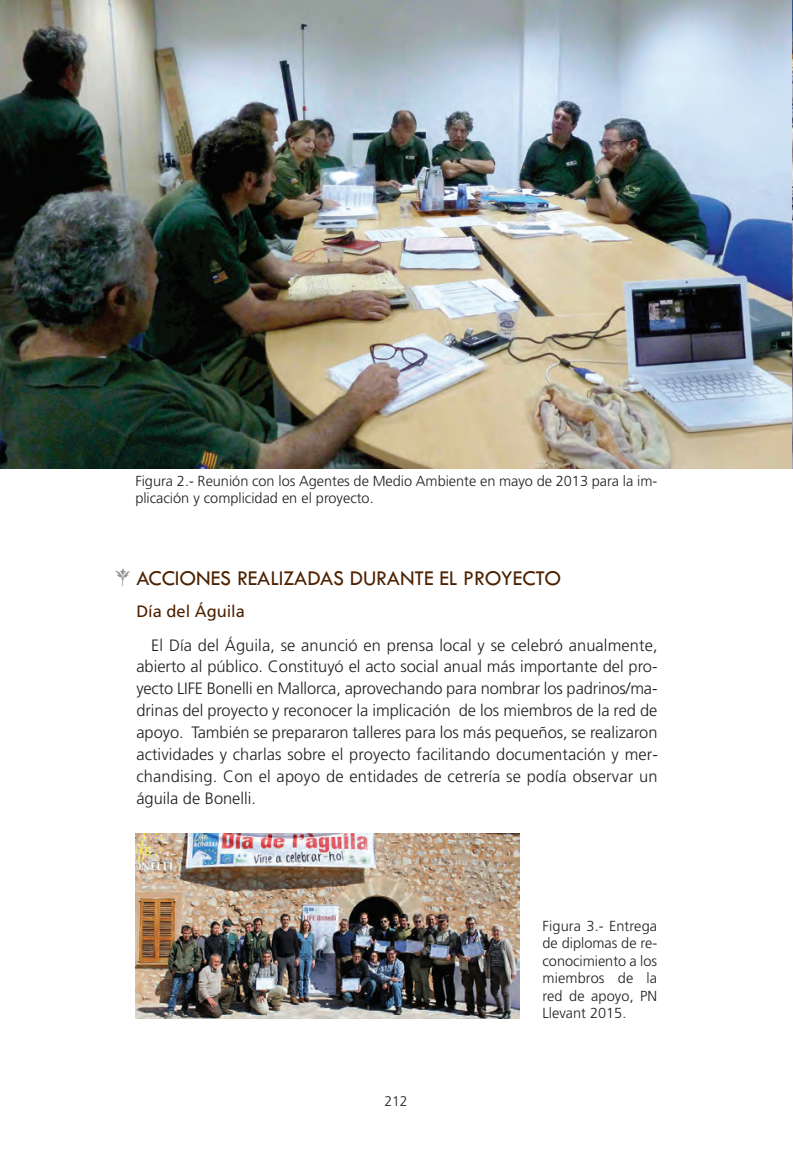
<style>
.page{position:relative;width:793px;height:1155px;background:#fff}
.page>*{position:absolute;margin:0;border:0;box-sizing:border-box;transform-origin:0 0}
.t1{font:500 40.25px "Fleurons";color:#939598}
.t2{font:21.88px "Tw Cen";letter-spacing:-.005em;color:#4d2100}
.t3{font:300 16.45px/21.9px "Frutiger";letter-spacing:.01em;color:#231f20;text-align:justify}
.t4{font:16.45px "Frutiger";color:#4d2100}
.t5{font:300 14.53px/17.5px "Frutiger";color:#231f20}
.t6{font:300 14px "Frutiger";color:#231f20}
</style>
<div class="page">
<img style="left:0;top:0;width:792px;height:469px">
<img style="left:135px;top:833px;width:384px;height:186px">
<p class="t5" style="left:135px;top:473px;width:523px">Figura 2.- Reunión con los Agentes de Medio Ambiente en mayo de 2013 para la im&shy;plicación y complicidad en el proyecto.</p>
<h1 class="t1" style="left:103px;top:570px;width:41px">M</h1>
<h2 class="t2" style="left:136px;top:565px;width:426px">ACCIONES REALIZADAS DURANTE EL PROYECTO</h2>
<p class="t4" style="left:136px;top:604px;width:110px">Día del Águila</p>
<p class="t3" style="left:136px;top:635px;width:523px;text-indent:15px">El Día del Águila, se anunció en prensa local y se celebró anualmente, abierto al público. Constituyó el acto social anual más importante del pro&shy;yecto LIFE Bonelli en Mallorca, aprovechando para nombrar los padrinos/ma&shy;drinas del proyecto y reconocer la implicación de los miembros de la red de apoyo. También se prepararon talleres para los más pequeños, se realizaron actividades y charlas sobre el proyecto facilitando documentación y mer&shy;chandising. Con el apoyo de entidades de cetrería se podía observar un águila de Bonelli.</p>
<p class="t6" style="left:384px;top:1095px;width:25px">212</p>
<p class="t5" style="left:542px;top:918px;width:116px;text-align:justify">Figura 3.- Entrega de diplomas de re&shy;conocimiento a los miembros de la red de apoyo, PN Llevant 2015.</p>
</div>
